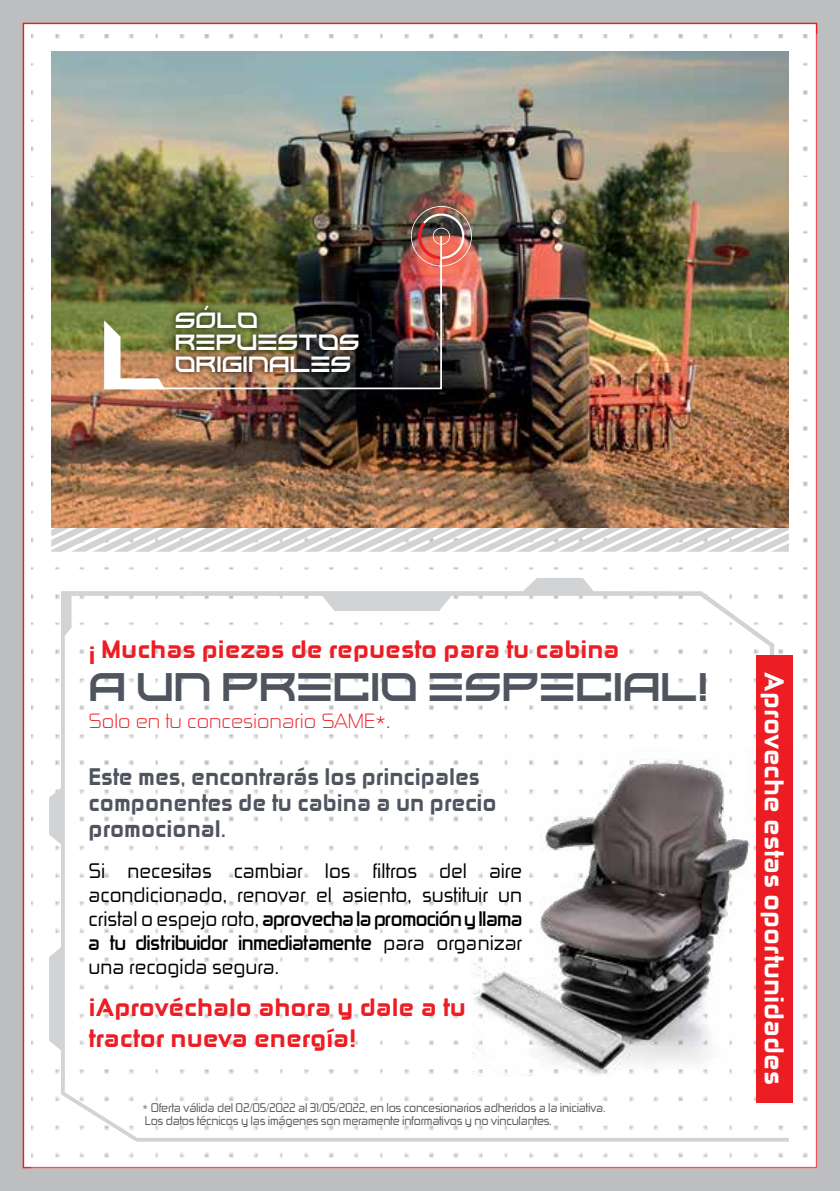
<style>
.page{position:relative;width:840px;height:1191px;background:#fff}
.page>*{position:absolute;margin:0;border:0;box-sizing:border-box;transform-origin:0 0}
.t1{font:40px "Kusanagi";color:#4f545e}
.t2{font:25.8px "Zekton Hv";color:#fff;scale:1.06 1}
.t3{font:24px/31.2px "Zekton Hv";color:#ed1d24;scale:1.09 1}
.t4{font:22.8px/25.8px "Zekton Hv";color:#4f545e}
.t5{font:22.2px/22px "Kusanagi";color:#fff}
.t6{font:20px/24px "Zekton Rg Regular 3";color:#000}
.t7{font:700 20px/24px "Zekton Rg";color:#000}
.t8{font:19.6px "Zekton Lt";color:#ed1d24;scale:1.09 1}
.t9{font:12px/13px "Zekton Rg Regular 3";letter-spacing:-.02em;color:#58595b}
.s1{font-family:"Zekton Rg Regular 3";font-weight:400}
</style>
<div class="page">
<div style="left:0;top:0;width:839px;height:1191px;background:#bcbec0"></div>
<div style="left:23px;top:23px;width:793px;height:1145px;background:#fff;border:1px solid #ed1d24"></div>
<img style="left:31px;top:35px;width:785px;height:1133px">
<svg style="left:49px;top:947px;width:12px;height:103px"></svg>
<svg style="left:49px;top:787px;width:12px;height:57px"></svg>
<svg style="left:701px;top:587px;width:75px;height:79px"></svg>
<svg style="left:61px;top:578px;width:640px;height:495px"></svg>
<svg style="left:59px;top:1073px;width:733px;height:70px"></svg>
<div style="left:755px;top:655px;width:37px;height:447px;background:#ed1d24"></div>
<svg style="left:51px;top:528px;width:737px;height:24px"></svg>
<img style="left:51px;top:51px;width:737px;height:476px">
<img style="left:410px;top:206px;width:61px;height:60px">
<img style="left:122px;top:234px;width:320px;height:156px">
<div style="left:170px;top:300px;width:194px;height:78px;background:#000;opacity:.81"></div>
<svg style="left:104px;top:320px;width:61px;height:69px"></svg>
<img style="left:471px;top:747px;width:328px;height:329px">
<h3 class="t5" style="left:175px;top:307px;width:186px">SÓLO<br>REPUESTOS<br>ORIGINALES</h3>
<h3 class="t3" style="left:88px;top:633px;width:488px">¡ Muchas piezas de repuesto para tu cabina</h3>
<h1 class="t1" style="left:88px;top:657px;width:620px">A UN PRECIO ESPECIAL!</h1>
<h3 class="t8" style="left:88px;top:708px;width:278px">Solo en tu concesionario SAME*.</h3>
<h3 class="t4" style="left:88px;top:763px;width:409px">Este mes, encontrarás los principales componentes de tu cabina a un precio promocional.</h3>
<h3 class="t6" style="left:88px;top:857px;width:435px">Si necesitas cambiar los filtros del aire acondicionado, renovar el asiento, sustituir un</h3>
<h3 class="t7" style="left:88px;top:906px;width:435px"><span class="s1">cristal o espejo roto,</span> aprovecha la promoción y llama a tu distribuidor inmediatamente <span class="s1">para organizar</span></h3>
<h3 class="t6" style="left:88px;top:953px;width:192px">una recogida segura.</h3>
<h3 class="t3" style="left:88px;top:991px;width:347px">¡Aprovéchalo ahora y dale a tu tractor nueva energía!</h3>
<p class="t9" style="left:142px;top:1100px;width:465px">* Oferta válida del 02/05/2022 al 31/05/2022, en los concesionarios adheridos a la iniciativa.<br>Los datos técnicos y las imágenes son meramente informativos y no vinculantes.</p>
<h2 class="t2" style="left:789px;top:672px;width:390px;rotate:90deg">Aproveche estas oportunidades</h2>
</div>
